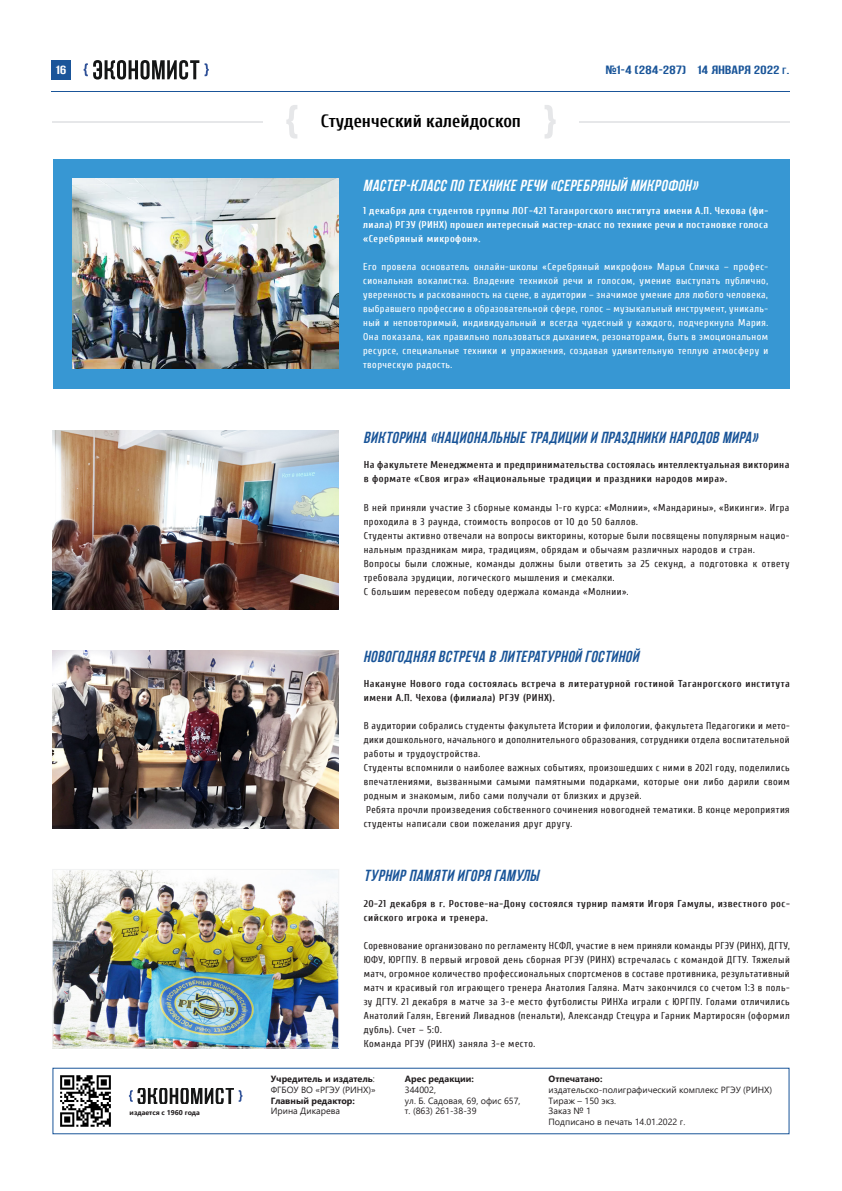
<style>
.page{position:relative;width:842px;height:1191px;background:#fff}
.page>*{position:absolute;margin:0;border:0;box-sizing:border-box;transform-origin:0 0}
.Заголовок{font:700 18px "Cuprum";color:#000}
.Заголовок-2{font:italic 16px "AA Bebas Neue";color:#1a5599}
.Заголовок-3{font:italic 16px "AA Bebas Neue";color:#fff}
.t1{font:12px "AA Bebas Neue";letter-spacing:.025em;color:#1a5599;scale:1.33 1}
.t2{font:12px "AA Bebas Neue";color:#fff;scale:1.33 1}
.Заголовок-4{font:10px/14px "Cuprum";letter-spacing:.05em;color:#231f20}
.Заголовок-5{font:10px/14px "Cuprum";letter-spacing:.05em;color:#fff;text-align:justify}
.Заголовок-6{font:700 10px/14px "Cuprum";letter-spacing:.05em;color:#231f20}
.Заголовок-7{font:700 10px/14px "Cuprum";letter-spacing:.045em;color:#fff}
.Заголовок-8{font:9px "Segoe UI";color:#231f20}
.Заголовок-9{font:700 9px "Segoe UI";color:#231f20}
.Заголовок-10{font:700 7px "Segoe UI";color:#231f20}
.s1{font-size:9px}
.s2{font-weight:400}
</style>
<div class="page">
<div style="left:51px;top:60px;width:20px;height:20px;background:#1a5599"></div>
<svg style="left:84px;top:60px;width:115px;height:20px"></svg>
<svg style="left:205px;top:63px;width:4px;height:13px"></svg>
<hr style="left:51px;top:91px;width:738px;height:1px;background:#1a5599">
<img style="left:60px;top:1075px;width:51px;height:52px">
<svg style="left:129px;top:1088px;width:113px;height:15px"></svg>
<svg style="left:286px;top:105px;width:11px;height:33px"></svg>
<svg style="left:545px;top:105px;width:11px;height:33px"></svg>
<hr style="left:579px;top:121px;width:210px;height:1px;background:#e6e7e9">
<hr style="left:52px;top:121px;width:211px;height:1px;background:#e6e7e9">
<div style="left:53px;top:160px;width:736px;height:229px;background:#3797d3"></div>
<img style="left:73px;top:179px;width:266px;height:190px">
<img style="left:54px;top:871px;width:283px;height:175px">
<div style="left:52px;top:869px;width:287px;height:179px;border:1px solid #f2f3f4"></div>
<img style="left:53px;top:431px;width:286px;height:178px">
<img style="left:53px;top:650px;width:286px;height:178px">
<p class="t2" style="left:56px;top:63px;width:9px">16</p>
<p class="t1" style="left:606px;top:63px;width:140px">№1-4 (284-287) 14 Января 2022 <span class="s1">г</span>.</p>
<p class="Заголовок" style="left:321px;top:111px;width:202px">Студенческий калейдоскоп</p>
<p class="Заголовок-3" style="left:363px;top:177px;width:340px">МАСТЕР-КЛАСС ПО ТЕХНИКЕ РЕЧИ «СЕРЕБРЯНЫЙ МИКРОФОН»</p>
<p class="Заголовок-7" style="left:363px;top:204px;width:407px">1 декабря для студентов группы ЛОГ-421 Таганрогского института имени А.П. Чехова (фи&shy;лиала) РГЭУ (РИНХ) прошел интересный мастер-класс по технике речи и постановке голоса</p>
<p class="Заголовок-7" style="left:363px;top:232px;width:119px">«Серебряный микрофон».</p>
<p class="Заголовок-5" style="left:363px;top:260px;width:407px">Его провела основатель онлайн-школы «Серебряный микрофон» Марья Спичка – профес&shy;сиональная вокалистка. Владение техникой речи и голосом, умение выступать публично, уверенность и раскованность на сцене, в аудитории – значимое умение для любого человека, выбравшего профессию в образовательной сфере, голос – музыкальный инструмент, уникаль&shy;ный и неповторимый, индивидуальный и всегда чудесный у каждого, подчеркнула Мария.<br>Она показала, как правильно пользоваться дыханием, резонаторами, быть в эмоциональном ресурсе, специальные техники и упражнения, создавая удивительную теплую атмосферу и творческую радость.</p>
<p class="Заголовок-2" style="left:363px;top:428px;width:399px">ВИКТОРИНА «НАЦИОНАЛЬНЫЕ ТРАДИЦИИ И ПРАЗДНИКИ НАРОДОВ МИРА»</p>
<p class="Заголовок-6" style="left:364px;top:458px;width:427px">На факультете Менеджмента и предпринимательства состоялась интеллектуальная викторина в формате «Своя игра» «Национальные традиции и праздники народов мира».</p>
<p class="Заголовок-4" style="left:364px;top:500px;width:427px">В ней приняли участие 3 сборные команды 1-го курса: «Молнии», «Мандарины», «Викинги». Игра проходила в 3 раунда, стоимость вопросов от 10 до 50 баллов.</p>
<p class="Заголовок-4" style="left:364px;top:528px;width:427px">Студенты активно отвечали на вопросы викторины, которые были посвящены популярным нацио&shy;нальным праздникам мира, традициям, обрядам и обычаям различных народов и стран.</p>
<p class="Заголовок-4" style="left:364px;top:556px;width:427px">Вопросы были сложные, команды должны были ответить за 25 секунд, а подготовка к ответу требовала эрудиции, логического мышления и смекалки.</p>
<p class="Заголовок-4" style="left:364px;top:584px;width:266px">С большим перевесом победу одержала команда «Молнии».</p>
<p class="Заголовок-2" style="left:363px;top:647px;width:280px">НОВОГОДНЯЯ ВСТРЕЧА В ЛИТЕРАТУРНОЙ ГОСТИНОЙ</p>
<p class="Заголовок-6" style="left:364px;top:676px;width:428px">Накануне Нового года состоялась встреча в литературной гостиной Таганрогского института имени А.П. Чехова (филиала) РГЭУ (РИНХ).</p>
<p class="Заголовок-4" style="left:364px;top:719px;width:428px;text-align:justify">В аудитории собрались студенты факультета Истории и филологии, факультета Педагогики и мето&shy;дики дошкольного, начального и дополнительного образования, сотрудники отдела воспитательной работы и трудоустройства.</p>
<p class="Заголовок-4" style="left:364px;top:761px;width:428px;text-align:justify">Студенты вспомнили о наиболее важных событиях, произошедших с ними в 2021 году, поделились впечатлениями, вызванными самыми памятными подарками, которые они либо дарили своим родным и знакомым, либо сами получали от близких и друзей.</p>
<p class="Заголовок-4" style="left:364px;top:803px;width:427px">Ребята прочли произведения собственного сочинения новогодней тематики. В конце мероприятия студенты написали свои пожелания друг другу.</p>
<p class="Заголовок-2" style="left:364px;top:867px;width:180px">ТУРНИР ПАМЯТИ ИГОРЯ ГАМУЛЫ</p>
<p class="Заголовок-6" style="left:364px;top:896px;width:428px">20-21 декабря в г. Ростове-на-Дону состоялся турнир памяти Игоря Гамулы, известного рос&shy;сийского игрока и тренера.</p>
<p class="Заголовок-4" style="left:364px;top:938px;width:428px;text-align:justify">Соревнование организовано по регламенту НСФЛ, участие в нем приняли команды РГЭУ (РИНХ), ДГТУ, ЮФУ, ЮРГПУ. В первый игровой день сборная РГЭУ (РИНХ) встречалась с командой ДГТУ. Тяжелый матч, огромное количество профессиональных спортсменов в составе противника, результативный матч и красивый гол играющего тренера Анатолия Галяна. Матч закончился со счетом 1:3 в поль&shy;зу ДГТУ. 21 декабря в матче за 3-е место футболисты РИНХа играли с ЮРГПУ. Голами отличились Анатолий Галян, Евгений Ливаднов (пенальти), Александр Стецура и Гарник Мартиросян (оформил дубль). Счет – 5:0.</p>
<p class="Заголовок-4" style="left:364px;top:1036px;width:173px">Команда РГЭУ (РИНХ) заняла 3-е место.</p>
<p class="Заголовок-9" style="left:271px;top:1070px;width:106px">Учредитель и издатель<span class="s2">:</span></p>
<p class="Заголовок-8" style="left:271px;top:1081px;width:107px">ФГБОУ ВО «РГЭУ (РИНХ)»</p>
<p class="Заголовок-9" style="left:271px;top:1092px;width:86px">Главный редактор:</p>
<p class="Заголовок-10" style="left:130px;top:1105px;width:72px">издается с 1960 года</p>
<p class="Заголовок-8" style="left:271px;top:1102px;width:71px">Ирина Дикарева</p>
<p class="Заголовок-9" style="left:405px;top:1070px;width:71px">Арес редакции:</p>
<p class="Заголовок-8" style="left:405px;top:1081px;width:33px">344002,</p>
<p class="Заголовок-8" style="left:405px;top:1092px;width:117px">ул. Б. Садовая, 69, офис 657,</p>
<p class="Заголовок-8" style="left:405px;top:1102px;width:73px">т. (863) 261-38-39</p>
<p class="Заголовок-9" style="left:549px;top:1070px;width:55px">Отпечатано:</p>
<p class="Заголовок-8" style="left:549px;top:1081px;width:225px">издательско-полиграфический комплекс РГЭУ (РИНХ)</p>
<p class="Заголовок-8" style="left:549px;top:1092px;width:69px">Тираж – 150 экз.</p>
<p class="Заголовок-8" style="left:549px;top:1102px;width:44px">Заказ № 1</p>
<p class="Заголовок-8" style="left:549px;top:1113px;width:138px">Подписано в печать 14.01.2022 г.</p>
</div>
